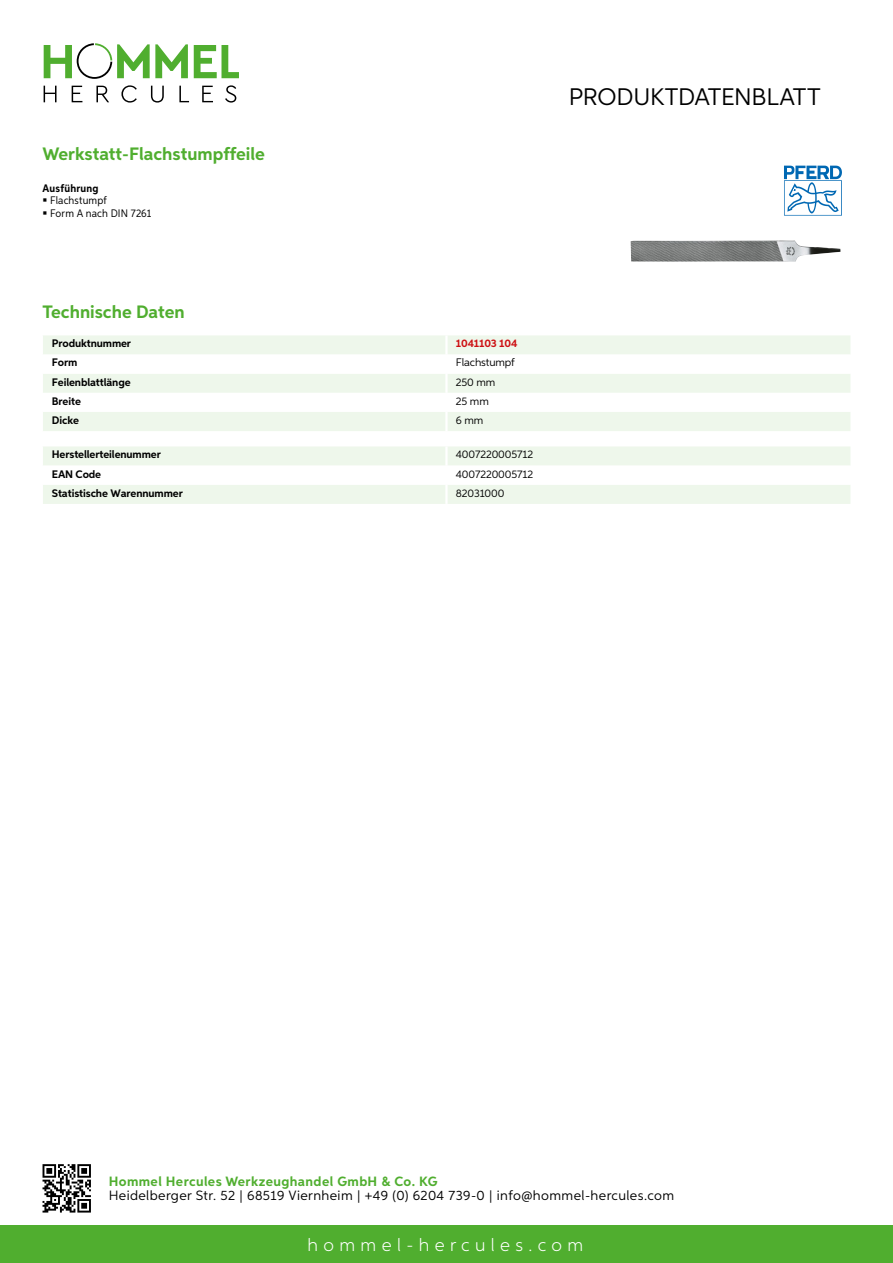
<style>
.page{position:relative;width:893px;height:1263px;background:#fff}
.page>*{position:absolute;margin:0;border:0;box-sizing:border-box;transform-origin:0 0}
.t1{font:24px "Aspira";letter-spacing:-.01em;color:#000}
.t2{font:700 18px "Aspira";color:#50ae2f}
.t3{font:300 18px "Aspira";letter-spacing:.3em;color:#fff}
.t4{font:13.5px "Aspira";letter-spacing:.03em;color:#000}
.t5{font:700 13.5px "Aspira";letter-spacing:.03em;color:#50ae2f}
.t6{font:700 10.95px "Aspira";letter-spacing:-.01em;color:#000}
.t7{font:10.95px "Aspira";letter-spacing:-.01em;color:#000}
.t8{font:10.95px/12.8px "Aspira Nar";letter-spacing:.01em;color:#000}
.t9{font:700 10.95px "Aspira";letter-spacing:-.01em;color:#cd1013}
.t10{font:700 10.95px "Aspira Nar";letter-spacing:.02em;color:#000}
</style>
<div class="page">
<div style="left:0;top:1226px;width:893px;height:37px;background:#50ae2f"></div>
<svg style="left:43px;top:1164px;width:48px;height:48px"></svg>
<svg style="left:194px;top:45px;width:45px;height:33px"></svg>
<svg style="left:44px;top:43px;width:144px;height:36px"></svg>
<svg style="left:44px;top:86px;width:13px;height:16px"></svg>
<svg style="left:72px;top:86px;width:10px;height:16px"></svg>
<svg style="left:96px;top:86px;width:13px;height:16px"></svg>
<svg style="left:121px;top:85px;width:16px;height:18px"></svg>
<svg style="left:151px;top:86px;width:13px;height:17px"></svg>
<svg style="left:179px;top:86px;width:10px;height:16px"></svg>
<svg style="left:202px;top:86px;width:11px;height:16px"></svg>
<svg style="left:225px;top:85px;width:11px;height:18px"></svg>
<div style="left:43px;top:335px;width:807px;height:96px;background:#eef7eb"></div>
<svg style="left:43px;top:355px;width:807px;height:57px"></svg>
<hr style="left:445px;top:335px;width:3px;height:20px;background:#fff">
<hr style="left:445px;top:355px;width:3px;height:19px;background:#fff">
<hr style="left:445px;top:374px;width:3px;height:19px;background:#fff">
<hr style="left:445px;top:393px;width:3px;height:19px;background:#fff">
<hr style="left:445px;top:412px;width:3px;height:19px;background:#fff">
<svg style="left:43px;top:446px;width:807px;height:58px"></svg>
<hr style="left:445px;top:485px;width:3px;height:19px;background:#fff">
<img style="left:631px;top:240px;width:210px;height:22px">
<svg style="left:784px;top:166px;width:58px;height:50px"></svg>
<h2 class="t2" style="left:43px;top:142px;width:224px">Werkstatt-Flachstumpffeile</h2>
<p class="t10" style="left:43px;top:181px;width:58px">Ausführung</p>
<p class="t8" style="left:50px;top:194px;width:103px">Flachstumpf<br>Form A nach DIN 7261</p>
<h2 class="t2" style="left:43px;top:301px;width:144px">Technische Daten</h2>
<p class="t6" style="left:52px;top:337px;width:81px">Produktnummer</p>
<p class="t9" style="left:456px;top:337px;width:63px">1041103 104</p>
<p class="t6" style="left:52px;top:356px;width:27px">Form</p>
<p class="t7" style="left:456px;top:356px;width:61px">Flachstumpf</p>
<p class="t6" style="left:52px;top:375px;width:80px">Feilenblattlänge</p>
<p class="t7" style="left:456px;top:375px;width:41px">250 mm</p>
<p class="t6" style="left:52px;top:394px;width:31px">Breite</p>
<p class="t7" style="left:456px;top:394px;width:35px">25 mm</p>
<p class="t6" style="left:52px;top:413px;width:29px">Dicke</p>
<p class="t7" style="left:456px;top:413px;width:29px">6 mm</p>
<p class="t6" style="left:52px;top:448px;width:111px">Herstellerteilenummer</p>
<p class="t7" style="left:456px;top:448px;width:79px">4007220005712</p>
<p class="t6" style="left:52px;top:467px;width:51px">EAN Code</p>
<p class="t7" style="left:456px;top:467px;width:79px">4007220005712</p>
<p class="t6" style="left:52px;top:486px;width:132px">Statistische Warennummer</p>
<p class="t7" style="left:456px;top:486px;width:50px">82031000</p>
<h1 class="t1" style="left:569px;top:82px;width:253px">Produktdatenblatt</h1>
<p class="t5" style="left:109px;top:1172px;width:330px">Hommel Hercules Werkzeughandel GmbH &amp; Co. KG</p>
<p class="t4" style="left:109px;top:1187px;width:567px">Heidelberger Str. 52 | 68519 Viernheim | +49 (0) 6204 739-0 | info@hommel-hercules.com</p>
<h2 class="t3" style="left:307px;top:1234px;width:277px">hommel-hercules.com</h2>
</div>
